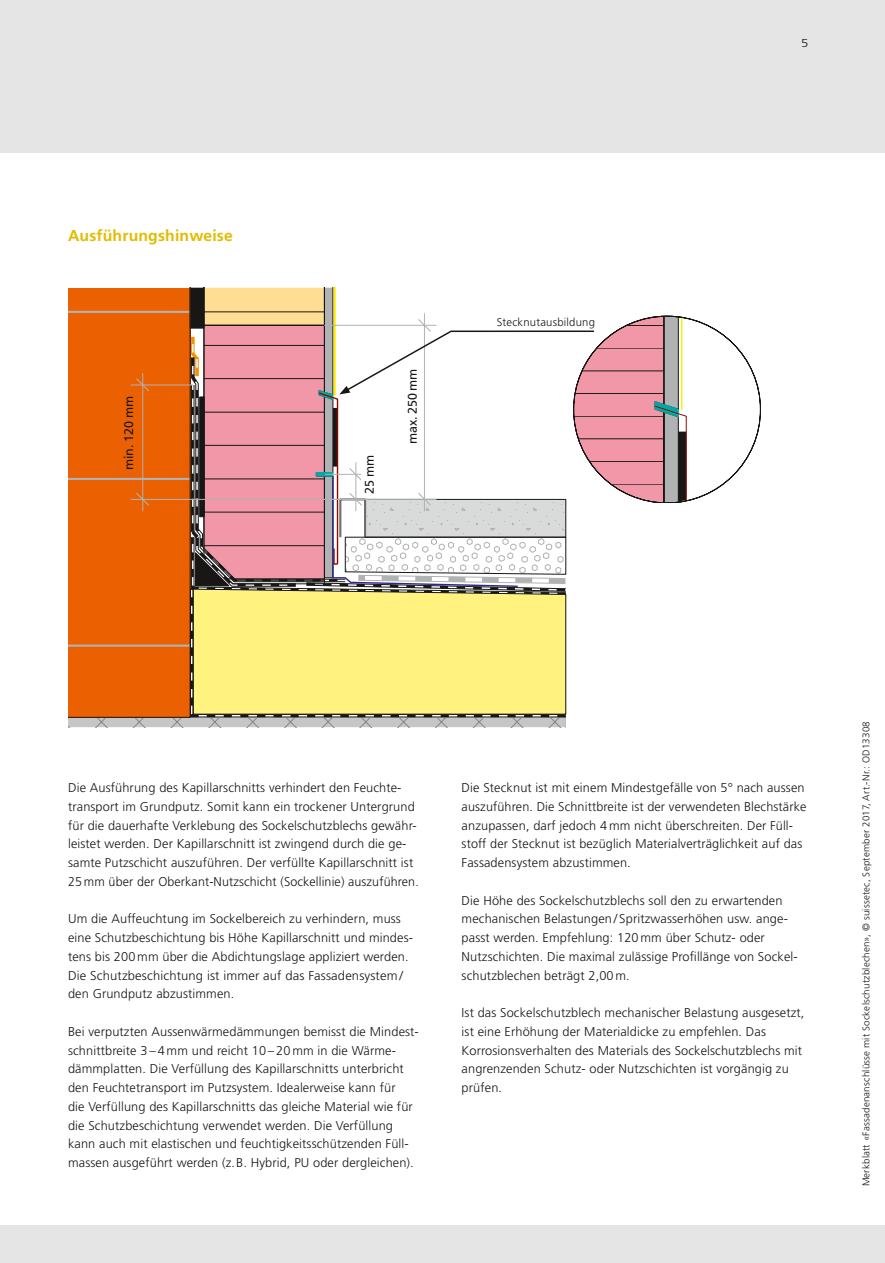
<style>
.page{position:relative;width:885px;height:1263px;background:#fff}
.page>*{position:absolute;margin:0;border:0;box-sizing:border-box;transform-origin:0 0}
.t1{font:700 15.75px "Frutiger LT Std";letter-spacing:.01em;color:#e2bc00}
.t2{font:300 12.75px/18.8px "Frutiger LT Std";letter-spacing:.01em;color:#181716}
.t3{font:12.45px "Frutiger";color:#181716}
.t4{font:300 11.55px "Frutiger LT Std";color:#181716;scale:1.14 1}
.t5{font:300 11.25px "Frutiger LT Std";letter-spacing:.02em;color:#181716}
.t6{font:300 9.75px "Frutiger LT Std";letter-spacing:.02em;color:#181716}
</style>
<div class="page">
<div style="left:0;top:0;width:884px;height:1263px;background:#e5e5e5"></div>
<div style="left:0;top:153px;width:884px;height:1072px;background:#fff"></div>
<svg style="left:68px;top:718px;width:498px;height:9px;background:#c0c1c1"></svg>
<div style="left:68px;top:288px;width:121px;height:430px;background:#eb6000"></div>
<svg style="left:189px;top:596px;width:377px;height:122px;background:#5b5550"></svg>
<div style="left:193px;top:596px;width:373px;height:118px;background:#fff27e"></div>
<hr style="left:131px;top:499px;width:234px;height:1px;background:#b1b2b3">
<svg style="left:135px;top:492px;width:15px;height:19px"></svg>
<hr style="left:142px;top:373px;width:1px;height:126px;background:#b1b2b3">
<svg style="left:135px;top:377px;width:15px;height:15px"></svg>
<hr style="left:131px;top:385px;width:62px;height:1px;background:#b1b2b3">
<svg style="left:189px;top:288px;width:571px;height:308px"></svg>
<p class="t1" style="left:68px;top:227px;width:166px">Ausführungshinweise</p>
<p class="t3" style="left:122px;top:470px;width:76px;rotate:-90deg">min. 120 mm</p>
<p class="t3" style="left:362px;top:494px;width:41px;rotate:-90deg">25 mm</p>
<p class="t3" style="left:405px;top:444px;width:77px;rotate:-90deg">max. 250 mm</p>
<p class="t5" style="left:496px;top:316px;width:100px">Stecknutausbildung</p>
<p class="t4" style="left:801px;top:36px;width:8px">5</p>
<p class="t2" style="left:68px;top:778px;width:352px">Die Ausführung des Kapillarschnitts verhindert den Feuchte&shy;transport im Grundputz. Somit kann ein trockener Untergrund für die dauerhafte Verklebung des Sockelschutzblechs gewähr&shy;leistet werden. Der Kapillarschnitt ist zwingend durch die ge&shy;samte Putzschicht auszuführen. Der verfüllte Kapillarschnitt ist 25 mm über der Oberkant-Nutzschicht (Sockellinie) auszuführen.</p>
<p class="t2" style="left:68px;top:910px;width:346px">Um die Auffeuchtung im Sockelbereich zu verhindern, muss eine Schutzbeschichtung bis Höhe Kapillarschnitt und mindes&shy;tens bis 200 mm über die Abdichtungslage appliziert werden.<br>Die Schutzbeschichtung ist immer auf das Fassadensystem / den Grundputz abzustimmen.</p>
<p class="t2" style="left:68px;top:1022px;width:352px">Bei verputzten Aussenwärmedämmungen bemisst die Mindest&shy;schnittbreite 3–4 mm und reicht 10– 20 mm in die Wärme&shy;dämmplatten. Die Verfüllung des Kapillarschnitts unterbricht den Feuchtetransport im Putzsystem. Idealerweise kann für<br>die Verfüllung des Kapillarschnitts das gleiche Material wie für die Schutzbeschichtung verwendet werden. Die Verfüllung kann auch mit elastischen und feuchtigkeitsschützenden Füll&shy;massen ausgeführt werden (z.B. Hybrid, PU oder dergleichen).</p>
<p class="t2" style="left:461px;top:778px;width:346px">Die Stecknut ist mit einem Mindestgefälle von 5° nach aussen auszuführen. Die Schnittbreite ist der verwendeten Blechstärke anzupassen, darf jedoch 4 mm nicht überschreiten. Der Füll&shy;stoff der Stecknut ist bezüglich Materialverträglichkeit auf das Fassadensystem abzustimmen.</p>
<p class="t2" style="left:461px;top:891px;width:337px">Die Höhe des Sockelschutzblechs soll den zu erwartenden mechanischen Belastungen/ Spritzwasserhöhen usw. ange&shy;passt werden. Empfehlung: 120 mm über Schutz- oder Nutzschichten. Die maximal zulässige Profillänge von Sockel&shy;schutzblechen beträgt 2,00 m.</p>
<p class="t2" style="left:461px;top:1003px;width:344px">Ist das Sockelschutzblech mechanischer Belastung ausgesetzt, ist eine Erhöhung der Materialdicke zu empfehlen. Das Korrosionsverhalten des Materials des Sockelschutzblechs mit angrenzenden Schutz- oder Nutzschichten ist vorgängig zu prüfen.</p>
<p class="t6" style="left:860px;top:1186px;width:467px;rotate:-90deg">Merkblatt «Fassadenanschlüsse mit Sockelschutzblechen», © suissetec, September 2017, Art.-Nr.: OD13308</p>
</div>
